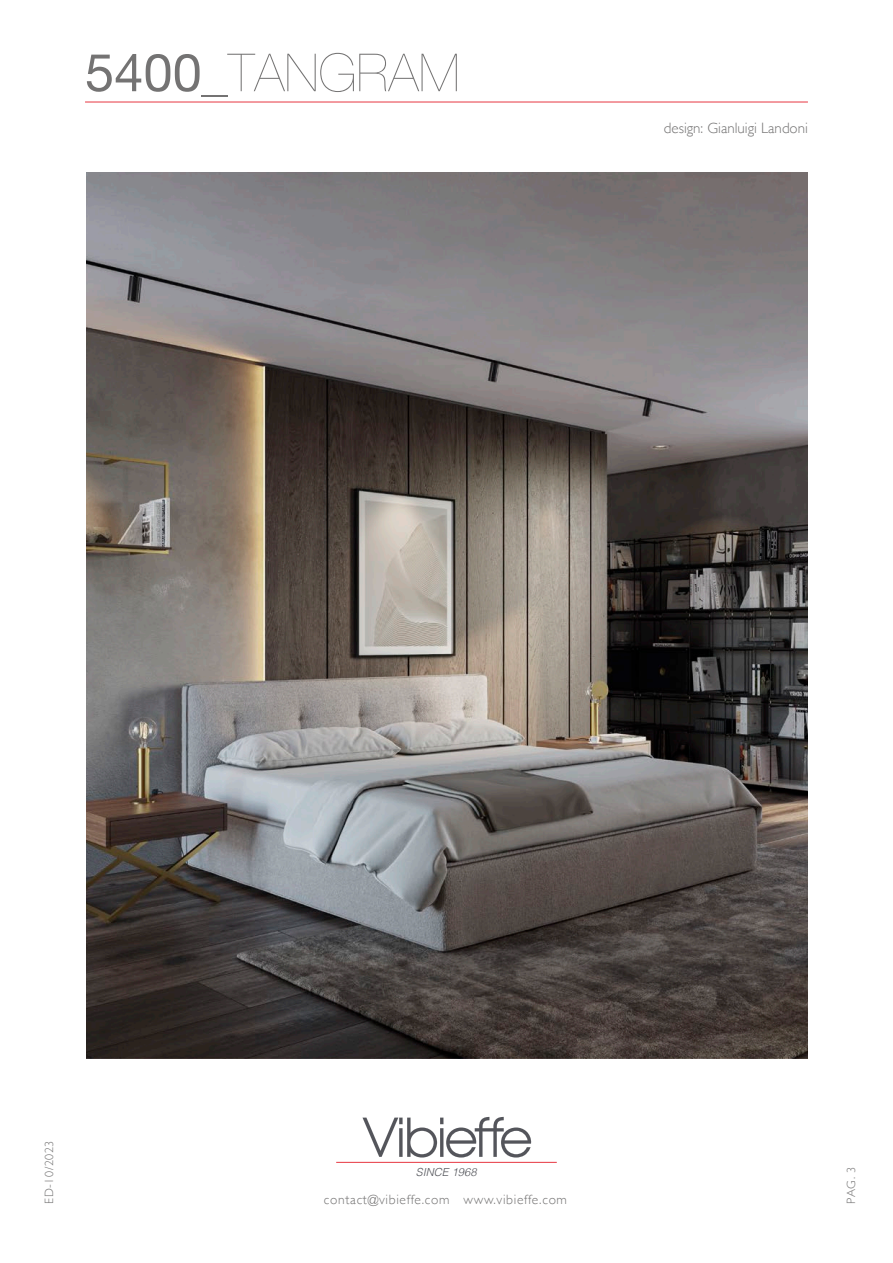
<style>
.page{position:relative;width:893px;height:1263px;background:#fff}
.page>*{position:absolute;margin:0;border:0;box-sizing:border-box;transform-origin:0 0}
.t1{font:200 52.5px "Helvetica Neue";color:#747373}
.t2{font:300 15px "Gill Sans";color:#747373}
.t3{font:300 13.5px "Gill Sans";letter-spacing:.05em;color:#747373}
.t4{font:300 12px "Gill Sans";letter-spacing:.05em;color:#747373}
.t5{font:italic 300 11.1px "Helvetica";color:#54555b}
.s1{font-weight:400}
</style>
<div class="page">
<hr style="left:85px;top:102px;width:723px;height:1px;background:#e73742">
<svg style="left:362px;top:1117px;width:169px;height:40px"></svg>
<hr style="left:336px;top:1162px;width:221px;height:1px;background:#e73742">
<img style="left:87px;top:173px;width:721px;height:886px">
<h1 class="t1" style="left:85px;top:32px;width:376px"><span class="s1">5400</span>_TANGRAM</h1>
<p class="t2" style="left:664px;top:117px;width:146px">design: Gianluigi Landoni</p>
<p class="t4" style="left:40px;top:1204px;width:65px;rotate:-90deg">ED-10/2023</p>
<p class="t5" style="left:416px;top:1163px;width:62px">SINCE 1968</p>
<p class="t3" style="left:324px;top:1189px;width:245px">contact@vibieffe.com www.vibieffe.com</p>
<p class="t4" style="left:842px;top:1204px;width:39px;rotate:-90deg">PAG. 3</p>
</div>
